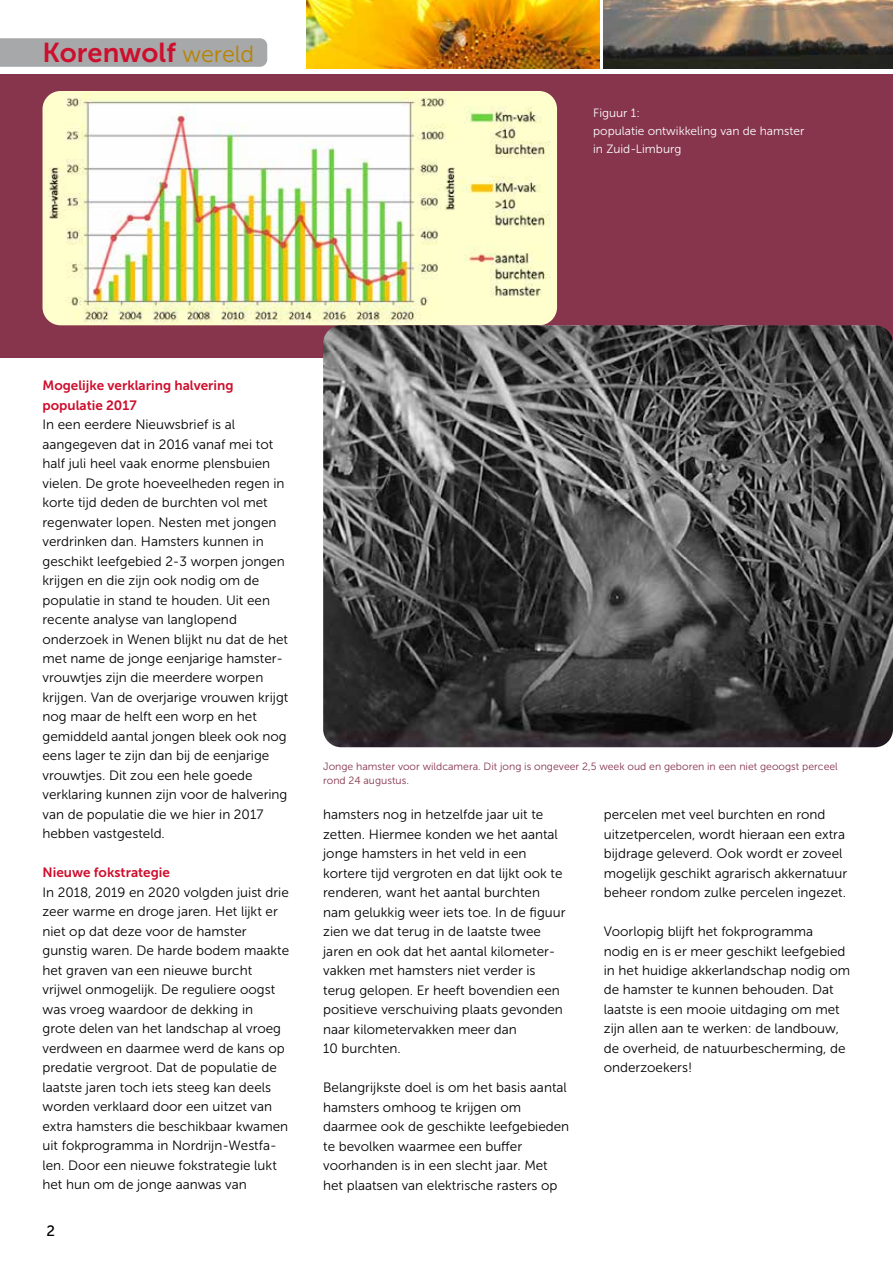
<style>
.page{position:relative;width:893px;height:1263px;background:#fff}
.page>*{position:absolute;margin:0;border:0;box-sizing:border-box;transform-origin:0 0}
.t1{font:27.15px "Museo Sans 700";color:#ce0e2d}
.t2{font:15px "Museo Sans 500";color:#000}
.t3{font:13.5px/19.5px "Museo Sans 300";color:#000}
.t4{font:13.5px/19.5px "Museo Sans 700";color:#ce0e2d}
.t5{font:12px/18px "Museo Sans 300";color:#fff}
.t6{font:10.5px/13.5px "Museo Sans 300";color:#86354d}
.s1{font-family:"Museo Sans 300";font-size:23.25px;color:#b68400}
</style>
<div class="page">
<svg style="left:0;top:38px;width:267px;height:29px;background:#a8a9aa"></svg>
<img style="left:306px;top:0;width:294px;height:68px">
<img style="left:604px;top:0;width:289px;height:68px">
<div style="left:0;top:74px;width:893px;height:283px;background:#86354d"></div>
<img style="left:43px;top:91px;width:514px;height:234px">
<img style="left:323px;top:325px;width:570px;height:422px">
<h1 class="t1" style="left:43px;top:37px;width:213px">Korenwolf <span class="s1">wereld</span></h1>
<p class="t5" style="left:593px;top:104px;width:213px">Figuur 1:<br>populatie ontwikkeling van de hamster in Zuid-Limburg</p>
<p class="t4" style="left:43px;top:376px;width:193px">Mogelijke verklaring halvering populatie 2017</p>
<p class="t3" style="left:43px;top:415px;width:247px">In een eerdere Nieuwsbrief is al aangegeven dat in 2016 vanaf mei tot half juli heel vaak enorme plensbuien vielen. De grote hoeveelheden regen in korte tijd deden de burchten vol met regenwater lopen. Nesten met jongen verdrinken dan. Hamsters kunnen in geschikt leefgebied 2-3 worpen jongen krijgen en die zijn ook nodig om de populatie in stand te houden. Uit een recente analyse van langlopend onderzoek in Wenen blijkt nu dat de het met name de jonge eenjarige hamster&shy;vrouwtjes zijn die meerdere worpen krijgen. Van de overjarige vrouwen krijgt nog maar de helft een worp en het gemiddeld aantal jongen bleek ook nog eens lager te zijn dan bij de eenjarige vrouwtjes. Dit zou een hele goede verklaring kunnen zijn voor de halvering van de populatie die we hier in 2017 hebben vastgesteld.</p>
<p class="t4" style="left:43px;top:863px;width:129px">Nieuwe fokstrategie</p>
<p class="t3" style="left:43px;top:883px;width:248px">In 2018, 2019 en 2020 volgden juist drie zeer warme en droge jaren. Het lijkt er niet op dat deze voor de hamster gunstig waren. De harde bodem maakte het graven van een nieuwe burcht vrijwel onmogelijk. De reguliere oogst was vroeg waardoor de dekking in grote delen van het landschap al vroeg verdween en daarmee werd de kans op predatie vergroot. Dat de populatie de laatste jaren toch iets steeg kan deels worden verklaard door een uitzet van extra hamsters die beschikbaar kwamen uit fokprogramma in Nordrijn-Westfa&shy;len. Door een nieuwe fokstrategie lukt het hun om de jonge aanwas van</p>
<p class="t2" style="left:46px;top:1222px;width:10px">2</p>
<p class="t6" style="left:323px;top:760px;width:516px">Jonge hamster voor wildcamera. Dit jong is ongeveer 2,5 week oud en geboren in een niet geoogst perceel rond 24 augustus.</p>
<p class="t3" style="left:323px;top:805px;width:244px">hamsters nog in hetzelfde jaar uit te zetten. Hiermee konden we het aantal jonge hamsters in het veld in een kortere tijd vergroten en dat lijkt ook te renderen, want het aantal burchten nam gelukkig weer iets toe. In de figuur zien we dat terug in de laatste twee jaren en ook dat het aantal kilometer&shy;vakken met hamsters niet verder is terug gelopen. Er heeft bovendien een positieve verschuiving plaats gevonden naar kilometervakken meer dan<br>10 burchten.</p>
<p class="t3" style="left:323px;top:1078px;width:248px">Belangrijkste doel is om het basis aantal hamsters omhoog te krijgen om daarmee ook de geschikte leefgebieden te bevolken waarmee een buffer voorhanden is in een slecht jaar. Met het plaatsen van elektrische rasters op</p>
<p class="t3" style="left:604px;top:805px;width:245px">percelen met veel burchten en rond uitzetpercelen, wordt hieraan een extra bijdrage geleverd. Ook wordt er zoveel mogelijk geschikt agrarisch akkernatuur beheer rondom zulke percelen ingezet.</p>
<p class="t3" style="left:604px;top:922px;width:248px">Voorlopig blijft het fokprogramma nodig en is er meer geschikt leefgebied in het huidige akkerlandschap nodig om de hamster te kunnen behouden. Dat laatste is een mooie uitdaging om met zijn allen aan te werken: de landbouw, de overheid, de natuurbescherming, de onderzoekers!</p>
</div>
